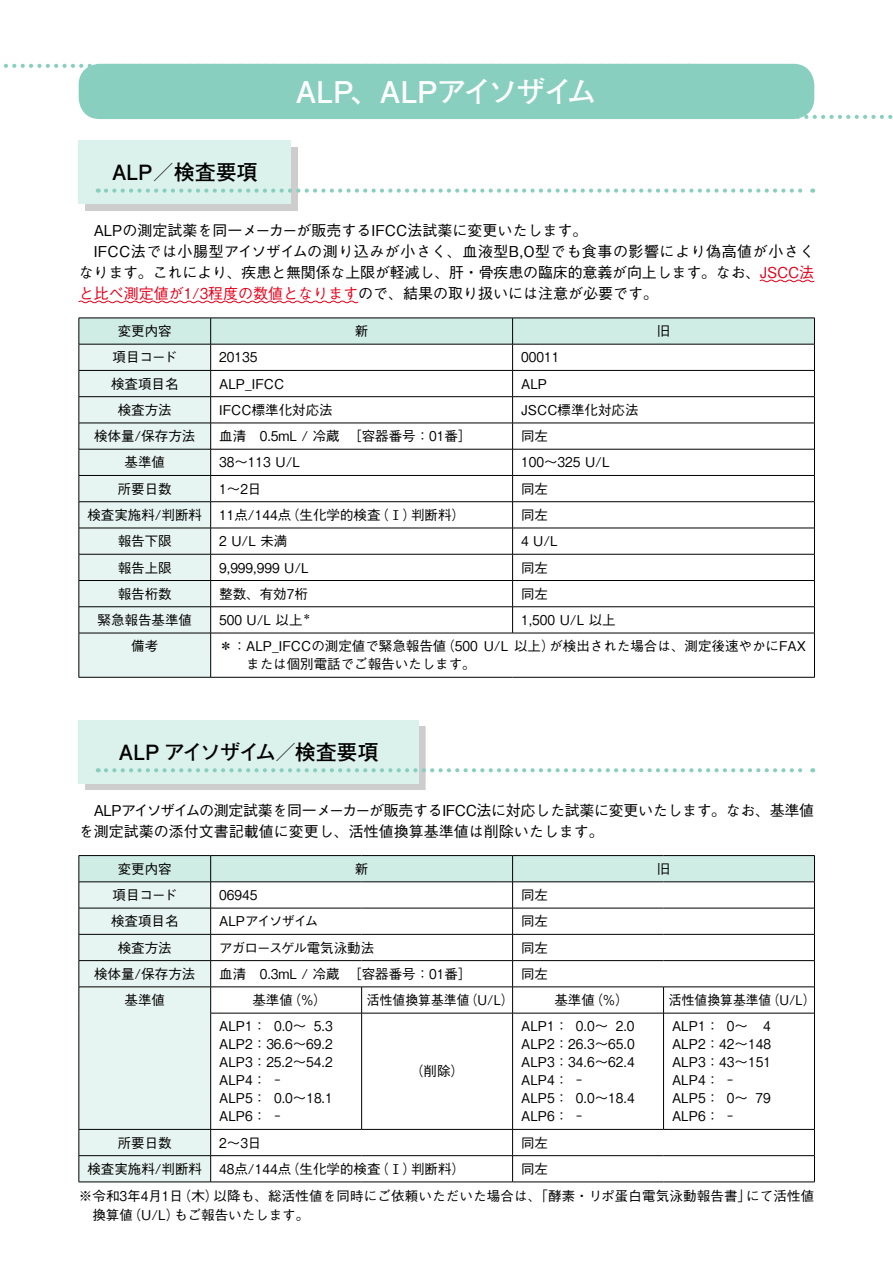
<style>
.page{position:relative;width:893px;height:1263px;background:#fff}
.page>*{position:absolute;margin:0;border:0;box-sizing:border-box;transform-origin:0 0}
.t1{font:700 30px "Futo Go B101 Pro";letter-spacing:-.06em;color:#fff}
.t2{font:700 21px "Futo Go B101 Pro";letter-spacing:-.05em;color:#000}
.t3{font:700 21px "Futo Go B101 Pro";color:#000}
.t4{font:500 15px/21px "Gothic BBB Pro";color:#000}
.t5{font:500 15px/21px "Gothic BBB Pro";letter-spacing:-.02em;color:#000}
.t6{font:500 13.5px/18px "Gothic BBB Pro";color:#000}
.t7{font:500 13.5px "Gothic BBB Pro";color:#000;scale:.9 1}
.t8{font:500 13.5px "Gothic BBB Pro";color:#000;scale:.95 1}
.t9{font:500 13.5px "Gothic BBB Pro";letter-spacing:-.06em;color:#000}
.t10{font:500 13.5px "Gothic BBB Pro";letter-spacing:-.065em;color:#000}
.s1{color:#e6001b}
</style>
<div class="page">
<div style="left:79px;top:64px;width:735px;height:55px;background:#88cfbf;border-radius:21px"></div>
<svg style="left:4px;top:64px;width:93px;height:4px"></svg>
<svg style="left:795px;top:115px;width:98px;height:4px"></svg>
<div style="left:85px;top:726px;width:340px;height:64px;background:#cdcdcd"></div>
<div style="left:79px;top:720px;width:340px;height:64px;background:#dbf1ec"></div>
<svg style="left:106px;top:768px;width:707px;height:4px"></svg>
<svg style="left:79px;top:855px;width:736px;height:327px"></svg>
<hr style="left:79px;top:1182px;width:132px;height:1px;background:#000">
<hr style="left:211px;top:1182px;width:151px;height:1px;background:#000">
<hr style="left:362px;top:1182px;width:151px;height:1px;background:#000">
<hr style="left:513px;top:1182px;width:150px;height:1px;background:#000">
<hr style="left:663px;top:1182px;width:152px;height:1px;background:#000">
<svg style="left:79px;top:318px;width:736px;height:359px"></svg>
<hr style="left:79px;top:633px;width:132px;height:1px;background:#000">
<hr style="left:79px;top:633px;width:1px;height:44px;background:#000">
<hr style="left:211px;top:633px;width:302px;height:1px;background:#000">
<hr style="left:210px;top:633px;width:1px;height:44px;background:#000">
<hr style="left:513px;top:633px;width:302px;height:1px;background:#000">
<hr style="left:814px;top:633px;width:1px;height:44px;background:#000">
<hr style="left:79px;top:677px;width:132px;height:1px;background:#000">
<hr style="left:211px;top:677px;width:302px;height:1px;background:#000">
<hr style="left:513px;top:677px;width:302px;height:1px;background:#000">
<div style="left:85px;top:147px;width:213px;height:64px;background:#cdcdcd"></div>
<div style="left:79px;top:140px;width:212px;height:64px;background:#dbf1ec"></div>
<svg style="left:106px;top:189px;width:707px;height:4px"></svg>
<svg style="left:759px;top:279px;width:56px;height:4px"></svg>
<svg style="left:78px;top:300px;width:281px;height:4px"></svg>
<h2 class="t3" style="left:112px;top:155px;width:147px">ALP／検査要項</h2>
<h1 class="t1" style="left:296px;top:67px;width:302px">ALP、ALPアイソザイム</h1>
<p class="t4" style="left:79px;top:218px;width:737px">　ALPの測定試薬を同一メーカーが販売するIFCC法試薬に変更いたします。<br>　IFCC法では小腸型アイソザイムの測り込みが小さく、血液型B,O型でも食事の影響により偽高値が小さくなります。これにより、疾患と無関係な上限が軽減し、肝・骨疾患の臨床的意義が向上します。なお、<span class="s1">JSCC法と比べ測定値が1/3程度の数値となります</span>ので、結果の取り扱いには注意が必要です。</p>
<p class="t6" style="left:118px;top:320px;width:55px">変更内容</p>
<p class="t6" style="left:355px;top:320px;width:15px">新</p>
<p class="t6" style="left:657px;top:320px;width:15px">旧</p>
<p class="t6" style="left:113px;top:347px;width:66px">項目コード</p>
<p class="t7" style="left:219px;top:346px;width:44px">20135</p>
<p class="t7" style="left:521px;top:346px;width:44px">00011</p>
<p class="t6" style="left:111px;top:373px;width:69px">検査項目名</p>
<p class="t6" style="left:219px;top:373px;width:67px">ALP_IFCC</p>
<p class="t6" style="left:521px;top:373px;width:28px">ALP</p>
<p class="t6" style="left:118px;top:399px;width:55px">検査方法</p>
<p class="t6" style="left:219px;top:399px;width:115px">IFCC標準化対応法</p>
<p class="t6" style="left:521px;top:399px;width:119px">JSCC標準化対応法</p>
<p class="t6" style="left:94px;top:425px;width:103px">検体量/保存方法</p>
<p class="t6" style="left:219px;top:425px;width:254px">血清　0.5mL / 冷蔵　［容器番号：01番］</p>
<p class="t6" style="left:521px;top:425px;width:28px">同左</p>
<p class="t6" style="left:125px;top:452px;width:42px">基準値</p>
<p class="t7" style="left:219px;top:451px;width:91px">38～113 U/L</p>
<p class="t7" style="left:521px;top:451px;width:100px">100～325 U/L</p>
<p class="t6" style="left:118px;top:478px;width:55px">所要日数</p>
<p class="t7" style="left:219px;top:478px;width:49px">1～2日</p>
<p class="t6" style="left:521px;top:478px;width:28px">同左</p>
<p class="t6" style="left:87px;top:504px;width:116px">検査実施料/判断料</p>
<p class="t7" style="left:219px;top:504px;width:275px">11点/144点（生化学的検査（Ⅰ）判断料）</p>
<p class="t6" style="left:521px;top:504px;width:28px">同左</p>
<p class="t6" style="left:118px;top:530px;width:55px">報告下限</p>
<p class="t7" style="left:219px;top:530px;width:77px">2 U/L 未満</p>
<p class="t7" style="left:521px;top:530px;width:42px">4 U/L</p>
<p class="t6" style="left:118px;top:557px;width:55px">報告上限</p>
<p class="t7" style="left:219px;top:557px;width:101px">9,999,999 U/L</p>
<p class="t6" style="left:521px;top:557px;width:28px">同左</p>
<p class="t6" style="left:118px;top:583px;width:55px">報告桁数</p>
<p class="t6" style="left:219px;top:583px;width:90px">整数、有効7桁</p>
<p class="t6" style="left:521px;top:583px;width:28px">同左</p>
<p class="t6" style="left:98px;top:609px;width:96px">緊急報告基準値</p>
<p class="t7" style="left:219px;top:609px;width:104px">500 U/L 以上<sup>＊</sup></p>
<p class="t7" style="left:521px;top:609px;width:107px">1,500 U/L 以上</p>
<p class="t6" style="left:131px;top:635px;width:28px">備考</p>
<p class="t6" style="left:246px;top:635px;width:561px;text-indent:-27px">＊： ALP_IFCCの測定値で緊急報告値（500 U/L 以上）が検出された場合は、測定後速やかにFAXまたは個別電話でご報告いたします。</p>
<h2 class="t2" style="left:119px;top:735px;width:261px">ALP アイソザイム／検査要項</h2>
<p class="t5" style="left:79px;top:797px;width:737px">　ALPアイソザイムの測定試薬を同一メーカーが販売するIFCC法に対応した試薬に変更いたします。なお、基準値を測定試薬の添付文書記載値に変更し、活性値換算基準値は削除いたします。</p>
<p class="t6" style="left:118px;top:858px;width:55px">変更内容</p>
<p class="t6" style="left:355px;top:858px;width:15px">新</p>
<p class="t6" style="left:657px;top:858px;width:15px">旧</p>
<p class="t6" style="left:113px;top:884px;width:66px">項目コード</p>
<p class="t7" style="left:219px;top:884px;width:44px">06945</p>
<p class="t6" style="left:521px;top:884px;width:28px">同左</p>
<p class="t6" style="left:111px;top:910px;width:69px">検査項目名</p>
<p class="t10" style="left:219px;top:910px;width:101px">ALPアイソザイム</p>
<p class="t6" style="left:521px;top:910px;width:28px">同左</p>
<p class="t6" style="left:118px;top:937px;width:55px">検査方法</p>
<p class="t9" style="left:219px;top:937px;width:156px">アガロースゲル電気泳動法</p>
<p class="t6" style="left:521px;top:937px;width:28px">同左</p>
<p class="t6" style="left:94px;top:963px;width:103px">検体量/保存方法</p>
<p class="t6" style="left:219px;top:963px;width:254px">血清　0.3mL / 冷蔵　［容器番号：01番］</p>
<p class="t6" style="left:521px;top:963px;width:28px">同左</p>
<p class="t6" style="left:125px;top:989px;width:42px">基準値</p>
<p class="t6" style="left:252px;top:989px;width:76px">基準値（%）</p>
<p class="t8" style="left:367px;top:989px;width:156px">活性値換算基準値（U/L）</p>
<p class="t6" style="left:554px;top:989px;width:76px">基準値（%）</p>
<p class="t8" style="left:669px;top:989px;width:156px">活性値換算基準値（U/L）</p>
<p class="t6" style="left:219px;top:1016px;width:115px">ALP1： 0.0～ 5.3<br>ALP2：36.6～69.2<br>ALP3：25.2～54.2<br>ALP4： －<br>ALP5： 0.0～18.1<br>ALP6： －</p>
<p class="t6" style="left:521px;top:1016px;width:115px">ALP1： 0.0～ 2.0<br>ALP2：26.3～65.0<br>ALP3：34.6～62.4<br>ALP4： －<br>ALP5： 0.0～18.4<br>ALP6： －</p>
<p class="t6" style="left:672px;top:1016px;width:100px">ALP1： 0～ 4<br>ALP2：42～148<br>ALP3：43～151<br>ALP4： －<br>ALP5： 0～ 79<br>ALP6： －</p>
<p class="t6" style="left:410px;top:1061px;width:55px">（削除）</p>
<p class="t6" style="left:118px;top:1132px;width:55px">所要日数</p>
<p class="t7" style="left:219px;top:1132px;width:49px">2～3日</p>
<p class="t6" style="left:521px;top:1132px;width:28px">同左</p>
<p class="t6" style="left:87px;top:1158px;width:116px">検査実施料/判断料</p>
<p class="t7" style="left:219px;top:1158px;width:275px">48点/144点（生化学的検査（Ⅰ）判断料）</p>
<p class="t6" style="left:79px;top:1153px;width:737px;line-height:27.6px;text-indent:442px">同左<br>※ 令和3年4月1日（木）以降も、総活性値を同時にご依頼いただいた場合は、「酵素・リポ蛋白電気泳動報告書」にて活性値</p>
<p class="t6" style="left:92px;top:1204px;width:218px">換算値（U/L）もご報告いたします。</p>
</div>
